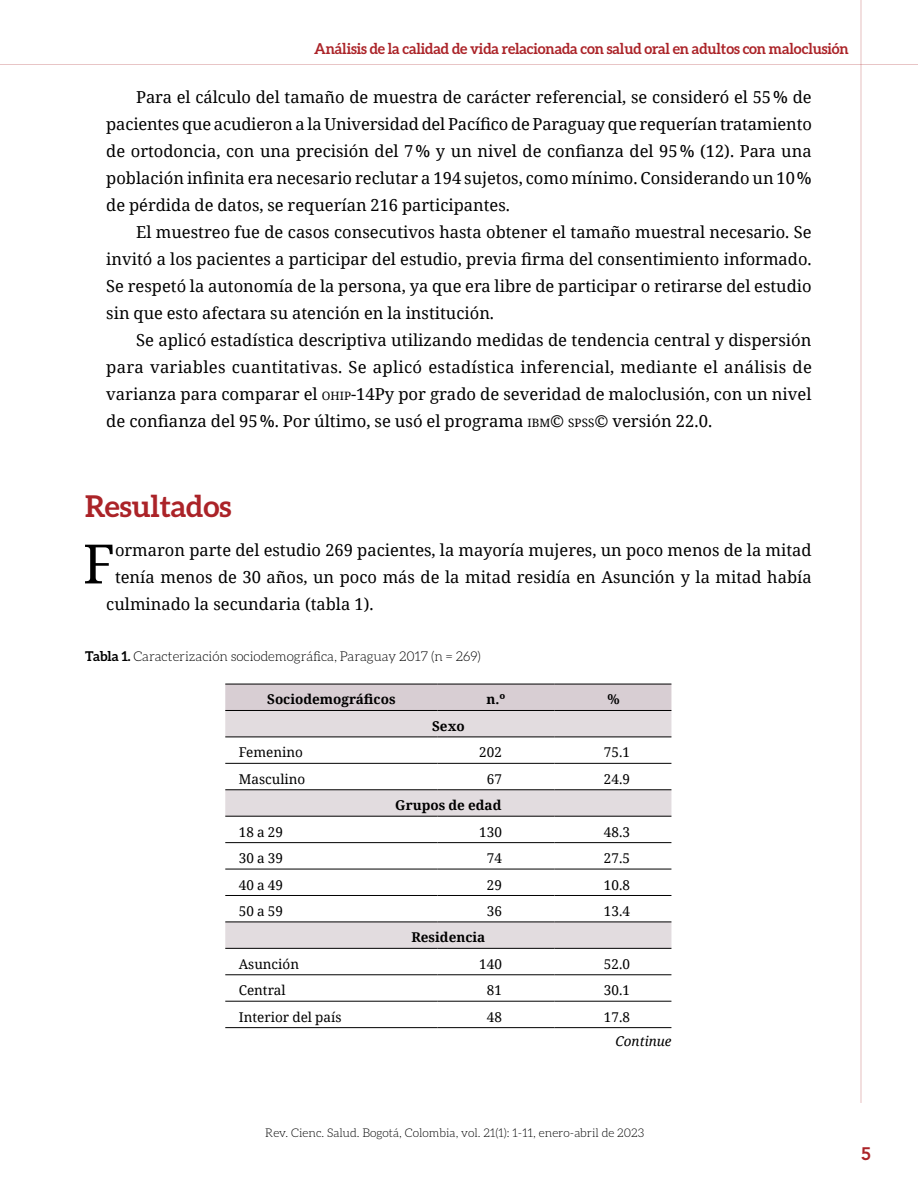
<style>
.page{position:relative;width:918px;height:1188px;background:#fff}
.page>*{position:absolute;margin:0;border:0;box-sizing:border-box;transform-origin:0 0}
.t1{font:54.3px "Noto Serif";color:#000}
.t2{font:700 30px "Aleo";letter-spacing:-.005em;color:#ab2328}
.t3{font:800 18px "Avenir LT Std";color:#ab2328}
.t4{font:16.5px/27px "Noto Serif";color:#000;text-align:justify}
.t5{font:700 15px "Aleo";letter-spacing:-.01em;color:#ab2328}
.t6{font:13.5px "Noto Serif";color:#000}
.t7{font:300 13.5px "Aleo";letter-spacing:-.005em;color:#000}
.t8{font:700 13.5px "Noto Serif";color:#000}
.t9{font:italic 13.5px "Noto Serif";color:#000}
.t10{font:300 12px "Aleo";color:#000}
.s1{font-size:11.55px}
.s2{font-weight:700}
</style>
<div class="page">
<hr style="left:0;top:64px;width:918px;height:1px;background:#ab2328">
<hr style="left:861px;top:0;width:1px;height:1103px;background:#ab2328">
<div style="left:225px;top:685px;width:446px;height:25px;background:#d8ced3"></div>
<svg style="left:225px;top:711px;width:446px;height:237px"></svg>
<hr style="left:225px;top:684px;width:212px;height:1px;background:#000">
<hr style="left:437px;top:684px;width:118px;height:1px;background:#000">
<hr style="left:555px;top:684px;width:116px;height:1px;background:#000">
<hr style="left:225px;top:710px;width:212px;height:1px;background:#000">
<hr style="left:437px;top:710px;width:118px;height:1px;background:#000">
<hr style="left:555px;top:710px;width:116px;height:1px;background:#000">
<hr style="left:225px;top:737px;width:212px;height:1px;background:#000">
<hr style="left:437px;top:737px;width:118px;height:1px;background:#000">
<hr style="left:555px;top:737px;width:116px;height:1px;background:#000">
<hr style="left:225px;top:763px;width:212px;height:1px;background:#000">
<hr style="left:437px;top:763px;width:118px;height:1px;background:#000">
<hr style="left:555px;top:763px;width:116px;height:1px;background:#000">
<hr style="left:225px;top:789px;width:212px;height:1px;background:#000">
<hr style="left:437px;top:789px;width:118px;height:1px;background:#000">
<hr style="left:555px;top:789px;width:116px;height:1px;background:#000">
<hr style="left:225px;top:816px;width:212px;height:1px;background:#000">
<hr style="left:437px;top:816px;width:118px;height:1px;background:#000">
<hr style="left:555px;top:816px;width:116px;height:1px;background:#000">
<hr style="left:225px;top:842px;width:212px;height:1px;background:#000">
<hr style="left:437px;top:842px;width:118px;height:1px;background:#000">
<hr style="left:555px;top:842px;width:116px;height:1px;background:#000">
<hr style="left:225px;top:869px;width:212px;height:1px;background:#000">
<hr style="left:437px;top:869px;width:118px;height:1px;background:#000">
<hr style="left:555px;top:869px;width:116px;height:1px;background:#000">
<hr style="left:225px;top:895px;width:212px;height:1px;background:#000">
<hr style="left:437px;top:895px;width:118px;height:1px;background:#000">
<hr style="left:555px;top:895px;width:116px;height:1px;background:#000">
<hr style="left:225px;top:922px;width:212px;height:1px;background:#000">
<hr style="left:437px;top:922px;width:118px;height:1px;background:#000">
<hr style="left:555px;top:922px;width:116px;height:1px;background:#000">
<hr style="left:225px;top:948px;width:212px;height:1px;background:#000">
<hr style="left:437px;top:948px;width:118px;height:1px;background:#000">
<hr style="left:555px;top:948px;width:116px;height:1px;background:#000">
<hr style="left:225px;top:974px;width:212px;height:1px;background:#000">
<hr style="left:437px;top:974px;width:118px;height:1px;background:#000">
<hr style="left:555px;top:974px;width:116px;height:1px;background:#000">
<hr style="left:225px;top:1001px;width:212px;height:1px;background:#000">
<hr style="left:437px;top:1001px;width:118px;height:1px;background:#000">
<hr style="left:555px;top:1001px;width:116px;height:1px;background:#000">
<hr style="left:225px;top:1027px;width:212px;height:1px;background:#000">
<hr style="left:437px;top:1027px;width:118px;height:1px;background:#000">
<hr style="left:555px;top:1027px;width:116px;height:1px;background:#000">
<p class="t5" style="left:314px;top:40px;width:536px">Análisis de la calidad de vida relacionada con salud oral en adultos con maloclusión</p>
<p class="t4" style="left:106px;top:83px;width:707px;text-indent:30px">Para el cálculo del tamaño de muestra de carácter referencial, se consideró el 55% de pacientes que acudieron a la Universidad del Pacífico de Paraguay que requerían tratamiento de ortodoncia, con una precisión del 7% y un nivel de confianza del 95% (12). Para una población infinita era necesario reclutar a 194 sujetos, como mínimo. Considerando un 10% de pérdida de datos, se requerían 216 participantes.</p>
<p class="t4" style="left:106px;top:218px;width:707px;text-indent:30px">El muestreo fue de casos consecutivos hasta obtener el tamaño muestral necesario. Se invitó a los pacientes a participar del estudio, previa firma del consentimiento informado.<br>Se respetó la autonomía de la persona, ya que era libre de participar o retirarse del estudio sin que esto afectara su atención en la institución.</p>
<p class="t4" style="left:106px;top:326px;width:707px;text-indent:30px">Se aplicó estadística descriptiva utilizando medidas de tendencia central y dispersión para variables cuantitativas. Se aplicó estadística inferencial, mediante el análisis de varianza para comparar el <span class="s1">OHIP</span>-14Py por grado de severidad de maloclusión, con un nivel de confianza del 95%. Por último, se usó el programa <span class="s1">IBM</span>© <span class="s1">SPSS</span>© versión 22.0.</p>
<h2 class="t2" style="left:85px;top:489px;width:148px">Resultados</h2>
<h1 class="t1" style="left:83px;top:527px;width:34px">F</h1>
<p class="t4" style="left:115px;top:536px;width:698px">ormaron parte del estudio 269 pacientes, la mayoría mujeres, un poco menos de la mitad</p>
<p class="t4" style="left:115px;top:563px;width:698px">tenía menos de 30 años, un poco más de la mitad residía en Asunción y la mitad había</p>
<p class="t4" style="left:106px;top:590px;width:269px">culminado la secundaria (tabla 1).</p>
<p class="t7" style="left:85px;top:649px;width:397px"><span class="s2">Tabla 1.</span> Caracterización sociodemográfica, Paraguay 2017 (n = 269)</p>
<p class="t8" style="left:267px;top:690px;width:130px">Sociodemográficos</p>
<p class="t8" style="left:487px;top:690px;width:20px">n.º</p>
<p class="t8" style="left:608px;top:690px;width:14px">%</p>
<p class="t8" style="left:432px;top:717px;width:34px">Sexo</p>
<p class="t6" style="left:239px;top:743px;width:66px">Femenino</p>
<p class="t6" style="left:479px;top:743px;width:24px">202</p>
<p class="t6" style="left:604px;top:743px;width:28px">75.1</p>
<p class="t6" style="left:239px;top:770px;width:68px">Masculino</p>
<p class="t6" style="left:487px;top:770px;width:17px">67</p>
<p class="t6" style="left:604px;top:770px;width:28px">24.9</p>
<p class="t8" style="left:395px;top:796px;width:108px">Grupos de edad</p>
<p class="t6" style="left:239px;top:822px;width:46px">18 a 29</p>
<p class="t6" style="left:479px;top:822px;width:24px">130</p>
<p class="t6" style="left:604px;top:822px;width:28px">48.3</p>
<p class="t6" style="left:239px;top:849px;width:46px">30 a 39</p>
<p class="t6" style="left:487px;top:849px;width:17px">74</p>
<p class="t6" style="left:604px;top:849px;width:28px">27.5</p>
<p class="t6" style="left:239px;top:875px;width:46px">40 a 49</p>
<p class="t6" style="left:487px;top:875px;width:17px">29</p>
<p class="t6" style="left:604px;top:875px;width:28px">10.8</p>
<p class="t6" style="left:239px;top:902px;width:46px">50 a 59</p>
<p class="t6" style="left:487px;top:902px;width:17px">36</p>
<p class="t6" style="left:604px;top:902px;width:28px">13.4</p>
<p class="t8" style="left:411px;top:928px;width:76px">Residencia</p>
<p class="t6" style="left:239px;top:955px;width:62px">Asunción</p>
<p class="t6" style="left:479px;top:955px;width:24px">140</p>
<p class="t6" style="left:604px;top:955px;width:28px">52.0</p>
<p class="t6" style="left:239px;top:981px;width:48px">Central</p>
<p class="t6" style="left:487px;top:981px;width:17px">81</p>
<p class="t6" style="left:604px;top:981px;width:28px">30.1</p>
<p class="t6" style="left:239px;top:1008px;width:104px">Interior del país</p>
<p class="t6" style="left:487px;top:1008px;width:17px">48</p>
<p class="t6" style="left:604px;top:1008px;width:28px">17.8</p>
<p class="t9" style="left:615px;top:1031px;width:58px">Continue</p>
<p class="t10" style="left:265px;top:1127px;width:380px">Rev. Cienc. Salud. Bogotá, Colombia, vol. 21(1): 1-11, enero-abril de 2023</p>
<p class="t3" style="left:861px;top:1143px;width:12px">5</p>
</div>
